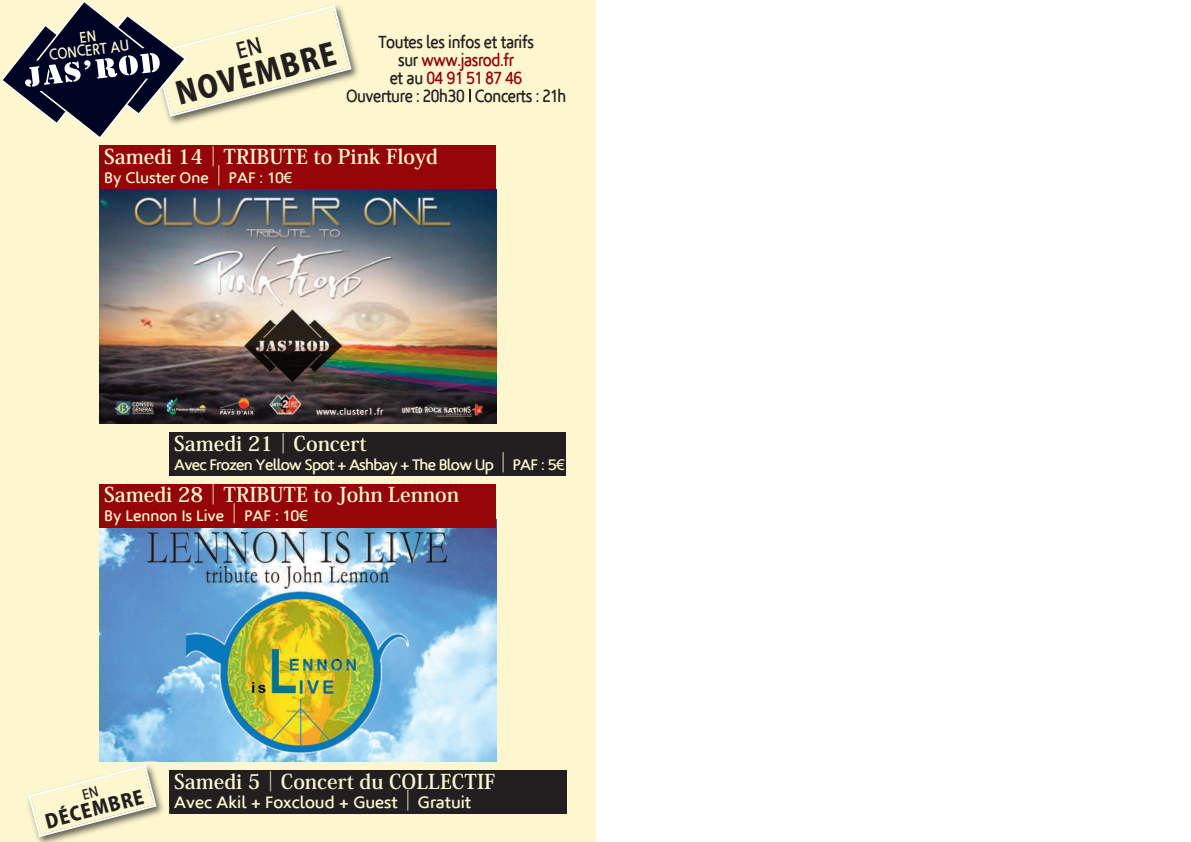
<style>
.page{position:relative;width:1191px;height:842px;background:#fff}
.page>*{position:absolute;margin:0;border:0;box-sizing:border-box;transform-origin:0 0}
.t1{font:800 30.4px "Koz Go Pro";color:#231f20;scale:.95 1}
.t2{font:700 20.3px "Koz Min Pro";color:#fcf7ce}
.t3{font:800 19px "Koz Go Pro";color:#231f20}
.t4{font:17.3px/18.1px "Fortheloveofhate";letter-spacing:-.025em;color:#231f20;text-align:center;scale:.85 1}
.t5{font:16.2px "Fortheloveofhate";color:#fcf7ce}
.t6{font:15.2px/13.3px "Fortheloveofhate";color:#fcf7ce;text-align:center;scale:.85 1}
.t7{font:15px "Fortheloveofhate";letter-spacing:-.045em;color:#fcf7ce}
.t8{font:15px "Fortheloveofhate";color:#fcf7ce}
.s1{color:#940408}
.s2{font-family:"Fortheloveofhatelight"}
.s3{font-family:"Koz Min Pro";font-weight:700;font-size:20.3px}
.s4{font-family:"Arial"}
</style>
<div class="page">
<div style="left:0;top:0;width:595px;height:842px;background:#fcf7ce"></div>
<img style="left:99px;top:189px;width:397px;height:234px">
<img style="left:99px;top:528px;width:397px;height:233px">
<div style="left:99px;top:146px;width:397px;height:43px;background:#940408"></div>
<div style="left:169px;top:432px;width:397px;height:44px;background:#231f20"></div>
<div style="left:99px;top:485px;width:397px;height:43px;background:#940408"></div>
<div style="left:169px;top:770px;width:398px;height:44px;background:#231f20"></div>
<img style="left:37px;top:761px;width:135px;height:81px">
<svg style="left:169px;top:808px;width:2px;height:6px"></svg>
<svg style="left:1px;top:0;width:352px;height:139px"></svg>
<svg style="left:28px;top:758px;width:130px;height:80px"></svg>
<p class="t6" style="left:47px;top:35px;width:96px;rotate:-7deg">EN<br>CONCERT AU</p>
<h1 class="t1" style="left:171px;top:76px;width:174px;rotate:-15deg">novembre</h1>
<p class="t4" style="left:346px;top:33px;width:261px">Toutes les infos et tarifs<br>sur <span class="s1">www.jasrod.fr<br></span>et au <span class="s1">04 91 51 87 46<br></span>Ouverture : 20h30 <span class="s2">I</span> Concerts : 21h</p>
<p class="t2" style="left:104px;top:141px;width:335px">Samedi 14│TRIBUTE to Pink Floyd</p>
<p class="t8" style="left:104px;top:168px;width:189px">By Cluster One<span class="s3">│</span>PAF : 10<span class="s4">€</span></p>
<p class="t2" style="left:174px;top:429px;width:194px">Samedi 21│Concert</p>
<p class="t7" style="left:174px;top:456px;width:392px">Avec Frozen Yellow Spot + Ashbay + The Blow Up<span class="s3">│</span>PAF : 5<span class="s4">€</span></p>
<p class="t2" style="left:104px;top:480px;width:356px">Samedi 28│TRIBUTE to John Lennon</p>
<p class="t8" style="left:104px;top:507px;width:205px">By Lennon Is Live<span class="s3">│</span>PAF : 10<span class="s4">€</span></p>
<p class="t3" style="left:43px;top:810px;width:102px;rotate:-15deg">décembre</p>
<p class="t2" style="left:174px;top:767px;width:323px">Samedi 5│Concert du COLLECTIF</p>
<p class="t5" style="left:174px;top:792px;width:298px">Avec Akil + Foxcloud + Guest<span class="s3">│</span>Gratuit</p>
</div>
